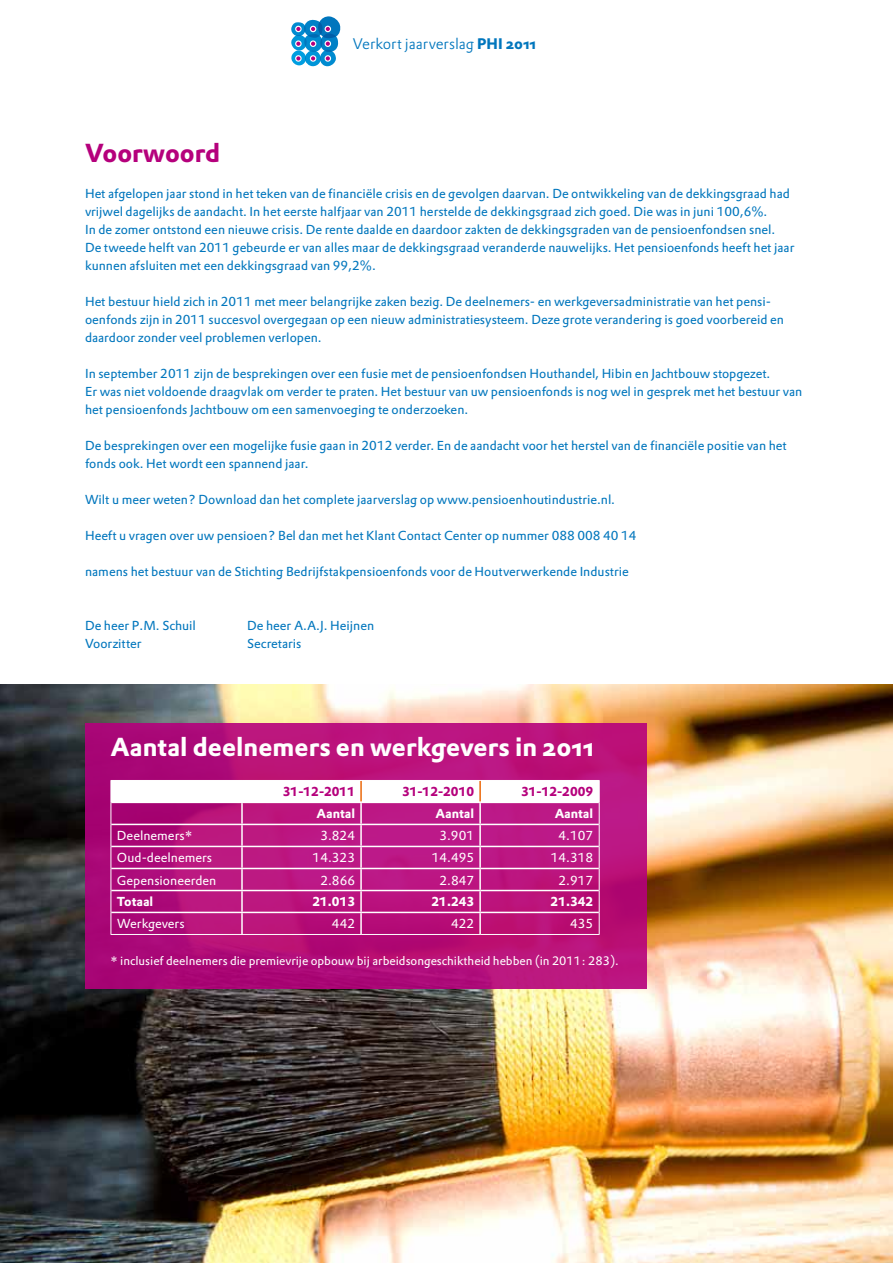
<style>
.page{position:relative;width:893px;height:1263px;background:#fff}
.page>*{position:absolute;margin:0;border:0;box-sizing:border-box;transform-origin:0 0}
.t1{font:25.5px "DTL Prokyon ST Bold";color:#fff}
.t2{font:25.5px "DTL Prokyon ST Bold";color:#b5007c}
.t3{font:15px "DTL Prokyon T Light";color:#0076bd}
.t4{font:12.75px/18px "DTL Prokyon T";color:#0076bd}
.t5{font:12.75px "DTL Prokyon T";color:#fff}
.t6{font:12.75px "DTL Prokyon T Bold";color:#b5007c}
.t7{font:12.75px "DTL Prokyon T Bold";color:#fff}
.t8{font:12.75px "DTL Prokyon ST Bold";color:#fff}
.t9{font:12px "DTL Prokyon T";color:#fff}
.s1{font-family:"DTL Prokyon ST Bold"}
</style>
<div class="page">
<svg style="left:291px;top:16px;width:49px;height:50px"></svg>
<img style="left:0;top:685px;width:893px;height:578px">
<div style="left:85px;top:723px;width:561px;height:266px;background:linear-gradient(to right,#aa0776,#bf167d)"></div>
<hr style="left:111px;top:934px;width:131px;height:1px;background:#fff">
<hr style="left:242px;top:934px;width:119px;height:1px;background:#fff">
<hr style="left:361px;top:934px;width:119px;height:1px;background:#fff">
<hr style="left:480px;top:934px;width:120px;height:1px;background:#fff">
<svg style="left:111px;top:780px;width:489px;height:154px"></svg>
<p class="t3" style="left:353px;top:34px;width:185px">Verkort jaarverslag <span class="s1">PHI 2011</span></p>
<h1 class="t2" style="left:85px;top:136px;width:137px">Voorwoord</h1>
<p class="t4" style="left:85px;top:184px;width:711px">Het afgelopen jaar stond in het teken van de financiële crisis en de gevolgen daarvan. De ontwikkeling van de dekkingsgraad had vrijwel dagelijks de aandacht. In het eerste halfjaar van 2011 herstelde de dekkingsgraad zich goed. Die was in juni 100,6%.<br>In de zomer ontstond een nieuwe crisis. De rente daalde en daardoor zakten de dekkingsgraden van de pensioenfondsen snel.<br>De tweede helft van 2011 gebeurde er van alles maar de dekkingsgraad veranderde nauwelijks. Het pensioenfonds heeft het jaar kunnen afsluiten met een dekkingsgraad van 99,2%.</p>
<p class="t4" style="left:85px;top:292px;width:701px">Het bestuur hield zich in 2011 met meer belangrijke zaken bezig. De deelnemers- en werkgeversadministratie van het pensi&shy;oenfonds zijn in 2011 succesvol overgegaan op een nieuw administratiesysteem. Deze grote verandering is goed voorbereid en daardoor zonder veel problemen verlopen.</p>
<p class="t4" style="left:85px;top:364px;width:719px">In september 2011 zijn de besprekingen over een fusie met de pensioenfondsen Houthandel, Hibin en Jachtbouw stopgezet.<br>Er was niet voldoende draagvlak om verder te praten. Het bestuur van uw pensioenfonds is nog wel in gesprek met het bestuur van het pensioenfonds Jachtbouw om een samenvoeging te onderzoeken.</p>
<p class="t4" style="left:85px;top:436px;width:703px">De besprekingen over een mogelijke fusie gaan in 2012 verder. En de aandacht voor het herstel van de financiële positie van het fonds ook. Het wordt een spannend jaar.</p>
<p class="t4" style="left:85px;top:490px;width:532px">Wilt u meer weten? Download dan het complete jaarverslag op www.pensioenhoutindustrie.nl.</p>
<p class="t4" style="left:85px;top:526px;width:553px">Heeft u vragen over uw pensioen? Bel dan met het Klant Contact Center op nummer 088 008 40 14</p>
<p class="t4" style="left:85px;top:562px;width:545px">namens het bestuur van de Stichting Bedrijfstakpensioenfonds voor de Houtverwerkende Industrie</p>
<p class="t4" style="left:85px;top:616px;width:113px">De heer P.M. Schuil</p>
<p class="t4" style="left:247px;top:616px;width:129px">De heer A.A.J. Heijnen</p>
<p class="t4" style="left:85px;top:634px;width:58px">Voorzitter</p>
<p class="t4" style="left:247px;top:634px;width:56px">Secretaris</p>
<h1 class="t1" style="left:111px;top:730px;width:485px">Aantal deelnemers en werkgevers in 2011</h1>
<p class="t6" style="left:283px;top:783px;width:74px">31-12-2011</p>
<p class="t6" style="left:402px;top:783px;width:74px">31-12-2010</p>
<p class="t6" style="left:521px;top:783px;width:74px">31-12-2009</p>
<p class="t8" style="left:317px;top:805px;width:40px">Aantal</p>
<p class="t8" style="left:436px;top:805px;width:40px">Aantal</p>
<p class="t8" style="left:555px;top:805px;width:40px">Aantal</p>
<p class="t5" style="left:117px;top:827px;width:77px">Deelnemers*</p>
<p class="t5" style="left:320px;top:827px;width:36px">3.824</p>
<p class="t5" style="left:439px;top:827px;width:36px">3.901</p>
<p class="t5" style="left:558px;top:827px;width:36px">4.107</p>
<p class="t5" style="left:117px;top:849px;width:97px">Oud-deelnemers</p>
<p class="t5" style="left:313px;top:849px;width:44px">14.323</p>
<p class="t5" style="left:432px;top:849px;width:44px">14.495</p>
<p class="t5" style="left:551px;top:849px;width:44px">14.318</p>
<p class="t5" style="left:117px;top:871px;width:101px">Gepensioneerden</p>
<p class="t5" style="left:320px;top:871px;width:36px">2.866</p>
<p class="t5" style="left:439px;top:871px;width:36px">2.847</p>
<p class="t5" style="left:558px;top:871px;width:36px">2.917</p>
<p class="t7" style="left:117px;top:893px;width:38px">Totaal</p>
<p class="t7" style="left:312px;top:893px;width:44px">21.013</p>
<p class="t7" style="left:432px;top:893px;width:44px">21.243</p>
<p class="t7" style="left:551px;top:893px;width:44px">21.342</p>
<p class="t5" style="left:117px;top:915px;width:69px">Werkgevers</p>
<p class="t5" style="left:332px;top:915px;width:25px">442</p>
<p class="t5" style="left:451px;top:915px;width:25px">422</p>
<p class="t5" style="left:570px;top:915px;width:25px">435</p>
<p class="t9" style="left:111px;top:953px;width:510px">* inclusief deelnemers die premievrije opbouw bij arbeidsongeschiktheid hebben (in 2011: 283).</p>
</div>
